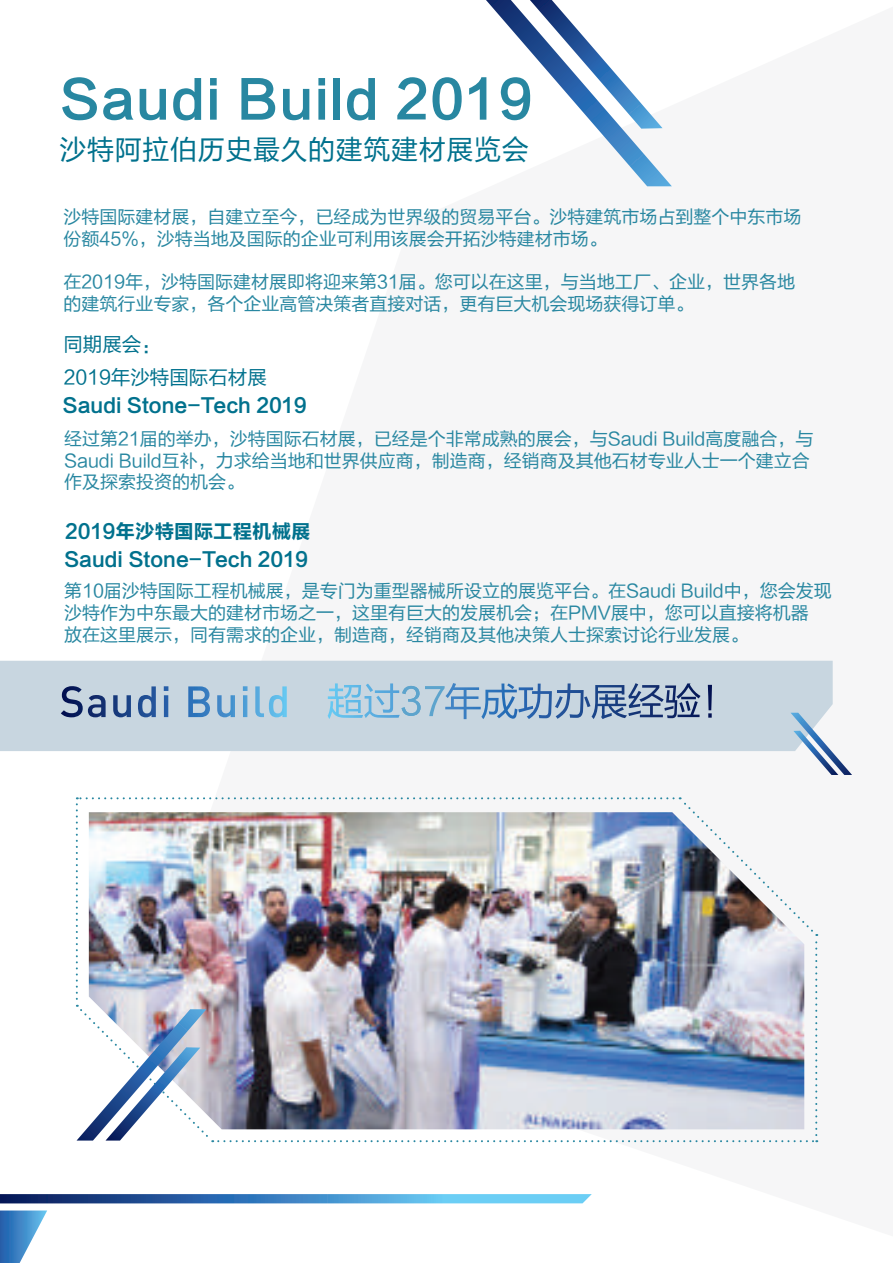
<style>
.page{position:relative;width:893px;height:1263px;background:#fff}
.page>*{position:absolute;margin:0;border:0;box-sizing:border-box;transform-origin:0 0}
.t1{font:51.45px "FZLTCHK GBK1 0";letter-spacing:.025em;color:#2887a1}
.t2{font:27.45px "FZLTHJW GB1 0";letter-spacing:.025em;color:#01718d}
.t3{font:19.5px "FZLTCHK GBK1 0";color:#01718d}
.t4{font:19.5px/32.2px "FZLTHJW GB1 0";color:#01718d}
.t5{font:18px/21.6px "FZLTHJW GB1 0";color:#2887a1}
</style>
<div class="page">
<svg style="left:0;top:1194px;width:592px;height:9px;background:#4286be"></svg>
<svg style="left:0;top:1210px;width:47px;height:53px"></svg>
<svg style="left:486px;top:0;width:186px;height:186px"></svg>
<div style="left:0;top:661px;width:833px;height:90px;background:#c8d6e0"></div>
<svg style="left:708px;top:685px;width:4px;height:33px"></svg>
<svg style="left:61px;top:686px;width:226px;height:31px;background:#95b1cc"></svg>
<svg style="left:790px;top:713px;width:62px;height:62px"></svg>
<img style="left:76px;top:797px;width:741px;height:345px">
<svg style="left:328px;top:683px;width:372px;height:36px;background:#98b4ce"></svg>
<h1 class="t1" style="left:60px;top:71px;width:475px">Saudi Build 2019</h1>
<h2 class="t2" style="left:60px;top:135px;width:471px">沙特阿拉伯历史最久的建筑建材展览会</h2>
<p class="t5" style="left:64px;top:207px;width:740px">沙特国际建材展，自建立至今，已经成为世界级的贸易平台。沙特建筑市场占到整个中东市场份额45%，沙特当地及国际的企业可利用该展会开拓沙特建材市场。</p>
<p class="t5" style="left:64px;top:271px;width:733px">在2019年，沙特国际建材展即将迎来第31届。您可以在这里，与当地工厂、企业，世界各地的建筑行业专家，各个企业高管决策者直接对话，更有巨大机会现场获得订单。</p>
<p class="t4" style="left:63px;top:329px;width:205px">同期展会：<br>2019年沙特国际石材展</p>
<p class="t3" style="left:63px;top:394px;width:246px">Saudi Stone-Tech 2019</p>
<p class="t5" style="left:64px;top:429px;width:751px">经过第21届的举办，沙特国际石材展，已经是个非常成熟的展会，与Saudi Build高度融合，与<br>Saudi Build互补，力求给当地和世界供应商，制造商，经销商及其他石材专业人士一个建立合作及探索投资的机会。</p>
<p class="t3" style="left:65px;top:521px;width:247px">2019年沙特国际工程机械展</p>
<p class="t3" style="left:64px;top:549px;width:246px">Saudi Stone-Tech 2019</p>
<p class="t5" style="left:64px;top:581px;width:769px">第10届沙特国际工程机械展，是专门为重型器械所设立的展览平台。在Saudi Build中，您会发现沙特作为中东最大的建材市场之一，这里有巨大的发展机会；在PMV展中，您可以直接将机器<br>放在这里展示，同有需求的企业，制造商，经销商及其他决策人士探索讨论行业发展。</p>
</div>
